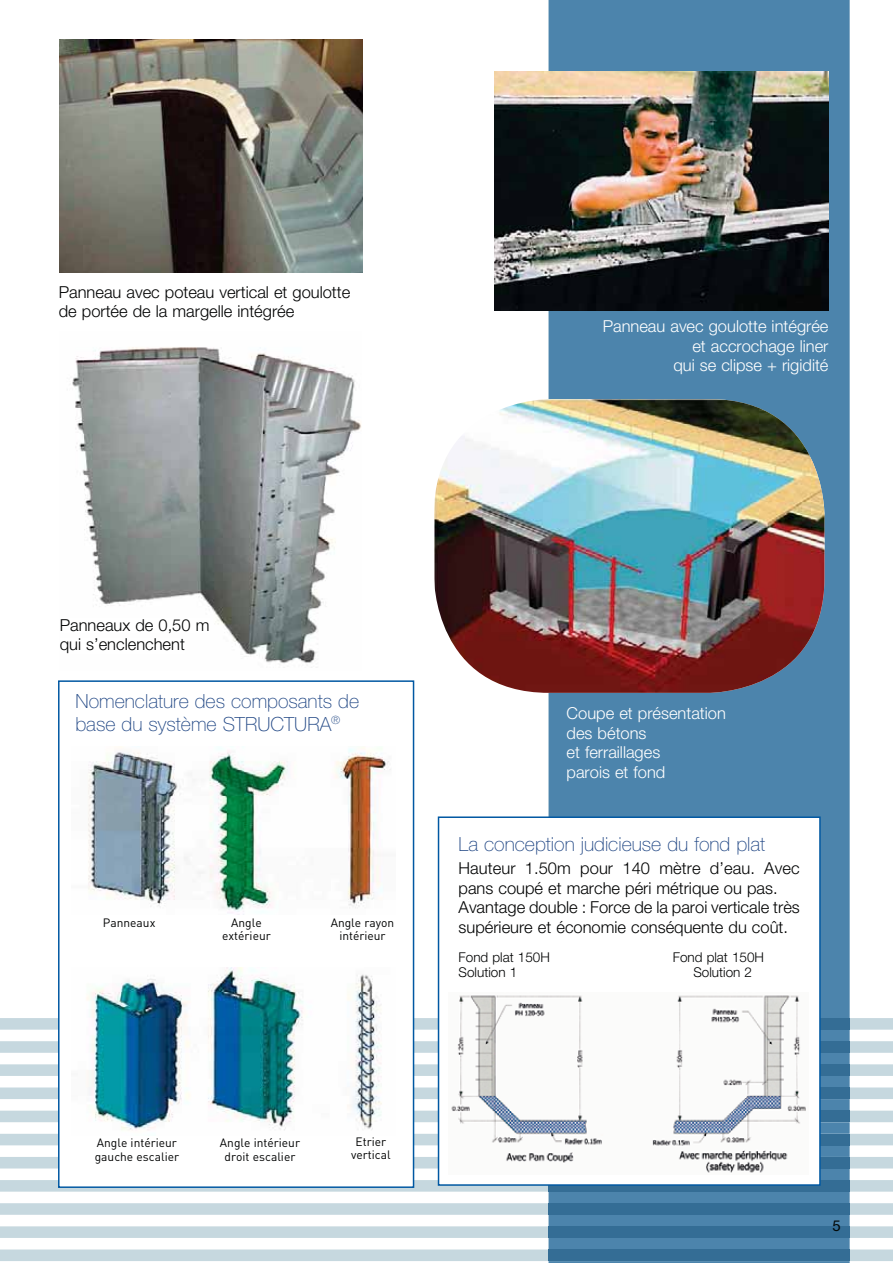
<style>
.page{position:relative;width:893px;height:1263px;background:#fff}
.page>*{position:absolute;margin:0;border:0;box-sizing:border-box;transform-origin:0 0}
.t1{font:100 19.5px/22.5px "Helvetica Neue";color:#1c4382}
.t2{font:300 16.5px/19.5px "Helvetica Neue";color:#010202}
.t3{font:300 16.5px/19.5px "Helvetica Neue";color:#fff}
.t4{font:15px "Helvetica Neue";color:#030806}
.t5{font:300 13.5px/15px "Helvetica Neue";color:#010202}
.t6{font:12px/13.5px "DIN";color:#010202;text-align:center}
</style>
<div class="page">
<svg style="left:0;top:1249px;width:893px;height:12px;background:#c8d9e0"></svg>
<svg style="left:0;top:1226px;width:893px;height:12px;background:#c7d9df"></svg>
<svg style="left:0;top:1203px;width:893px;height:12px;background:#c7d9df"></svg>
<svg style="left:0;top:1180px;width:893px;height:12px;background:#c8d9e0"></svg>
<svg style="left:0;top:1157px;width:893px;height:11px"></svg>
<svg style="left:0;top:1134px;width:893px;height:11px"></svg>
<svg style="left:0;top:1111px;width:893px;height:11px"></svg>
<svg style="left:0;top:1087px;width:893px;height:12px"></svg>
<svg style="left:0;top:1064px;width:893px;height:12px"></svg>
<svg style="left:0;top:1041px;width:893px;height:12px"></svg>
<svg style="left:0;top:1018px;width:893px;height:12px"></svg>
<div style="left:549px;top:0;width:301px;height:1263px;background:#4c84ac"></div>
<div style="left:549px;top:1249px;width:301px;height:12px;background:#346d95"></div>
<div style="left:549px;top:1226px;width:301px;height:12px;background:#346d95"></div>
<div style="left:549px;top:1203px;width:301px;height:12px;background:#346d95"></div>
<div style="left:549px;top:1180px;width:301px;height:12px;background:#346d95"></div>
<div style="left:549px;top:1157px;width:301px;height:11px;background:#346d95"></div>
<div style="left:549px;top:1134px;width:301px;height:11px;background:#346d95"></div>
<div style="left:549px;top:1111px;width:301px;height:11px;background:#346d95"></div>
<div style="left:549px;top:1087px;width:301px;height:12px;background:#346d95"></div>
<div style="left:549px;top:1064px;width:301px;height:12px;background:#346d95"></div>
<div style="left:549px;top:1041px;width:301px;height:12px;background:#346d95"></div>
<div style="left:549px;top:1018px;width:301px;height:12px;background:#346d95"></div>
<div style="left:59px;top:681px;width:355px;height:506px;background:#fff"></div>
<div style="left:58px;top:680px;width:356px;height:508px;border:2px solid #0058a2"></div>
<img style="left:88px;top:746px;width:303px;height:167px">
<img style="left:86px;top:968px;width:296px;height:162px">
<img style="left:434px;top:399px;width:390px;height:294px;border-radius:115px">
<div style="left:438px;top:817px;width:382px;height:368px;background:#fff"></div>
<div style="left:438px;top:816px;width:383px;height:370px;border:2px solid #0058a2"></div>
<img style="left:495px;top:72px;width:333px;height:239px">
<img style="left:60px;top:40px;width:302px;height:232px">
<img style="left:451px;top:995px;width:355px;height:178px">
<img style="left:72px;top:347px;width:289px;height:321px">
<img style="left:72px;top:619px;width:137px;height:14px">
<img style="left:72px;top:638px;width:112px;height:15px">
<p class="t2" style="left:59px;top:284px;width:293px">Panneau avec poteau vertical et goulotte de portée de la margelle intégrée</p>
<p class="t3" style="left:603px;top:318px;width:227px;text-align:right">Panneau avec goulotte intégrée et accrochage liner<br>qui se clipse + rigidité</p>
<p class="t2" style="left:60px;top:616px;width:151px">Panneaux de 0,50 m qui s’enclenchent</p>
<p class="t1" style="left:75px;top:692px;width:285px">Nomenclature des composants de base du système STRUCTURA<sup>®</sup></p>
<p class="t6" style="left:103px;top:917px;width:54px">Panneaux</p>
<p class="t6" style="left:222px;top:917px;width:50px">Angle extérieur</p>
<p class="t6" style="left:331px;top:917px;width:65px">Angle rayon intérieur</p>
<p class="t6" style="left:95px;top:1137px;width:86px;text-align:left">Angle intérieur gauche escalier</p>
<p class="t6" style="left:220px;top:1137px;width:82px">Angle intérieur droit escalier</p>
<p class="t6" style="left:351px;top:1136px;width:41px">Etrier vertical</p>
<p class="t3" style="left:567px;top:705px;width:161px">Coupe et présentation des bétons<br>et ferraillages<br>parois et fond</p>
<p class="t1" style="left:459px;top:834px;width:308px">La conception judicieuse du fond plat</p>
<p class="t2" style="left:459px;top:860px;width:343px">Hauteur 1.50m pour 140 mètre d’eau. Avec pans coupé et marche péri métrique ou pas.<br>Avantage double : Force de la paroi verticale très supérieure et économie conséquente du coût.</p>
<p class="t5" style="left:459px;top:951px;width:93px">Fond plat 150H<br>Solution 1</p>
<p class="t5" style="left:693px;top:951px;width:72px;text-indent:-21px">Fond plat 150H<br>Solution 2</p>
<p class="t4" style="left:832px;top:1220px;width:10px">5</p>
</div>
